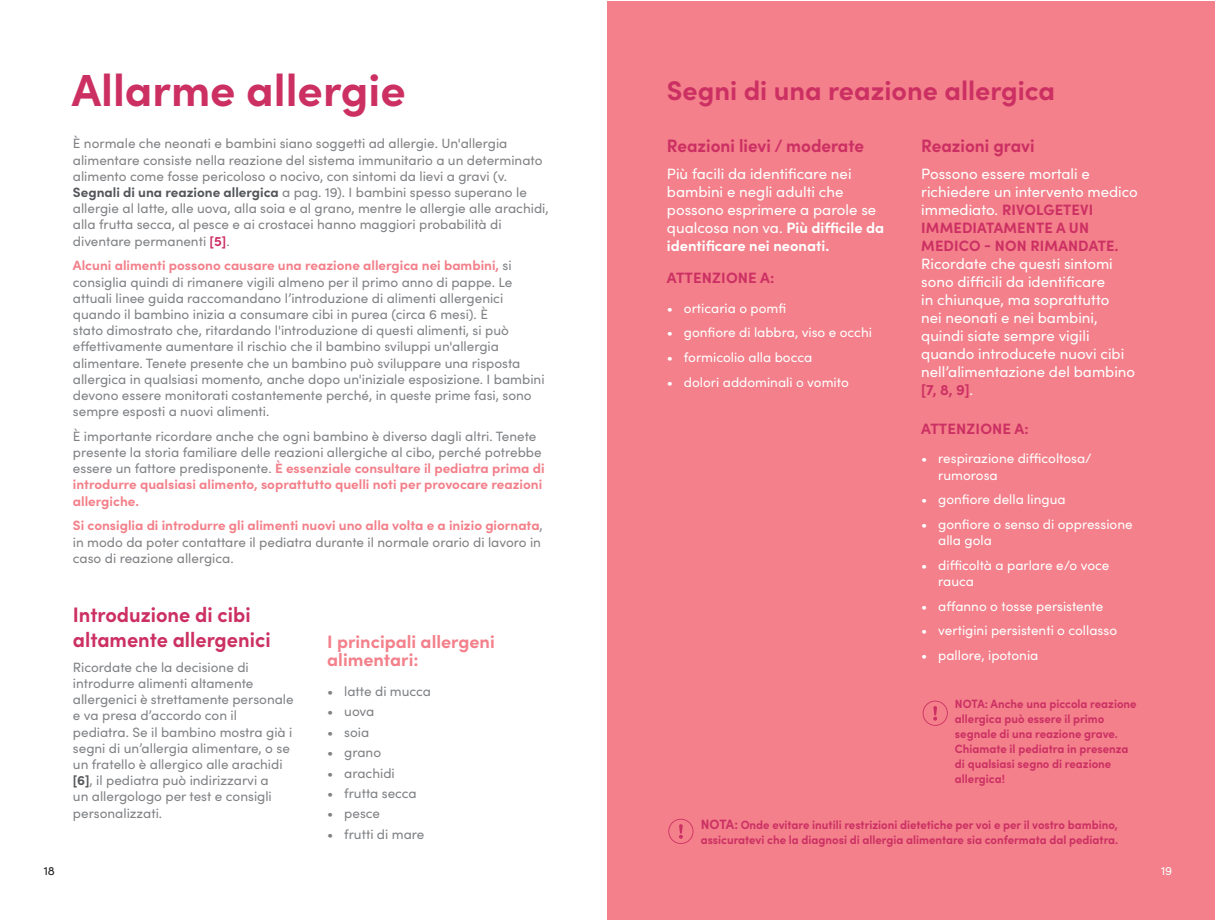
<style>
.page{position:relative;width:1215px;height:920px;background:#fff}
.page>*{position:absolute;margin:0;border:0;box-sizing:border-box;transform-origin:0 0}
.t1{font:700 45px "Sofia Pro";color:#cc3063}
.t2{font:700 27px "Sofia Pro";color:#cc3063}
.H3_Red{font:700 21px/25.2px "Sofia Pro";color:#cc3063;scale:.95 1}
.H3_Red-2{font:700 18px "Sofia Pro";color:#cc3063;scale:.95 1}
.t3{font:700 18px/18px "Sofia Pro";color:#f3808a}
.t4{font:15px/18px "Sofia Pro";color:#fff}
.t5{font:700 15px "Sofia Pro";letter-spacing:.01em;color:#cc3063}
.Base{font:13.5px/16.2px "Sofia Pro";color:#808285}
.t6{font:13.5px/16.2px "Sofia Pro";color:#fff}
.t7{font:700 12px/15px "Sofia Pro";color:#cc3063;scale:.95 1}
.t8{font:12px "Sofia Pro";color:#231f20}
.t9{font:12px "Sofia Pro";color:#fff}
.s1{font-weight:700}
.s2{font-weight:700;color:#54565a}
.s3{font-weight:700;color:#cc3063}
.s4{font-weight:700;color:#f3808a}
.s5{font-size:13.5px}
</style>
<div class="page">
<div style="left:608px;top:1px;width:607px;height:919px;background:#f3808a"></div>
<svg style="left:668px;top:819px;width:25px;height:25px"></svg>
<svg style="left:923px;top:701px;width:25px;height:25px"></svg>
<p class="t1" style="left:72px;top:56px;width:335px">Allarme allergie</p>
<p class="t2" style="left:667px;top:70px;width:390px">Segni di una reazione allergica</p>
<p class="H3_Red-2" style="left:667px;top:132px;width:209px">Reazioni lievi / moderate</p>
<p class="t4" style="left:667px;top:164px;width:219px">Più facili da identificare nei bambini e negli adulti che possono esprimere a parole se qualcosa non va. <span class="s1">Più difficile da identificare nei neonati.</span></p>
<p class="t5" style="left:667px;top:266px;width:109px">ATTENZIONE A:</p>
<p class="t6" style="left:667px;top:299px;width:121px">• orticaria o pomfi</p>
<p class="t6" style="left:667px;top:324px;width:207px">• gonfiore di labbra, viso e occhi</p>
<p class="t6" style="left:667px;top:349px;width:147px">• formicolio alla bocca</p>
<p class="t6" style="left:667px;top:373px;width:183px">• dolori addominali o vomito</p>
<p class="Base" style="left:73px;top:135px;width:477px">È normale che neonati e bambini siano soggetti ad allergie. Un'allergia alimentare consiste nella reazione del sistema immunitario a un determinato alimento come fosse pericoloso o nocivo, con sintomi da lievi a gravi (v.<br><span class="s2">Segnali di una reazione allergica</span> a pag. 19). I bambini spesso superano le allergie al latte, alle uova, alla soia e al grano, mentre le allergie alle arachidi, alla frutta secca, al pesce e ai crostacei hanno maggiori probabilità di diventare permanenti <span class="s3">[5]</span>.</p>
<p class="Base" style="left:73px;top:257px;width:473px"><span class="s4">Alcuni alimenti possono causare una reazione allergica nei bambini,</span> si consiglia quindi di rimanere vigili almeno per il primo anno di pappe. Le attuali linee guida raccomandano l’introduzione di alimenti allergenici quando il bambino inizia a consumare cibi in purea (circa 6 mesi). È<br>stato dimostrato che, ritardando l'introduzione di questi alimenti, si può effettivamente aumentare il rischio che il bambino sviluppi un'allergia alimentare. Tenete presente che un bambino può sviluppare una risposta allergica in qualsiasi momento, anche dopo un'iniziale esposizione. I bambini devono essere monitorati costantemente perché, in queste prime fasi, sono sempre esposti a nuovi alimenti.</p>
<p class="Base" style="left:73px;top:427px;width:473px">È importante ricordare anche che ogni bambino è diverso dagli altri. Tenete presente la storia familiare delle reazioni allergiche al cibo, perché potrebbe essere un fattore predisponente. <span class="s4">È essenziale consultare il pediatra prima di introdurre qualsiasi alimento, soprattutto quelli noti per provocare reazioni allergiche.</span></p>
<p class="Base" style="left:73px;top:517px;width:472px"><span class="s4">Si consiglia di introdurre gli alimenti nuovi uno alla volta e a inizio giornata</span>, in modo da poter contattare il pediatra durante il normale orario di lavoro in caso di reazione allergica.</p>
<p class="H3_Red-2" style="left:921px;top:132px;width:121px">Reazioni gravi</p>
<p class="t4" style="left:921px;top:164px;width:218px">Possono essere mortali e richiedere un intervento medico immediato. <span class="s3">RIVOLGETEVI<br>IMMEDIATAMENTE A UN<br>MEDICO - NON RIMANDATE.<br></span>Ricordate che questi sintomi sono difficili da identificare<br>in chiunque, ma soprattutto<br>nei neonati e nei bambini, quindi siate sempre vigili quando introducete nuovi cibi nell’alimentazione del bambino <span class="s3">[7, 8, 9]</span>.</p>
<p class="t5" style="left:921px;top:417px;width:109px">ATTENZIONE A:</p>
<p class="t6" style="left:938px;top:450px;width:155px;text-indent:-17px">• respirazione difficoltosa/ rumorosa</p>
<p class="t6" style="left:921px;top:491px;width:146px">• gonfiore della lingua</p>
<p class="t6" style="left:938px;top:515px;width:196px;text-indent:-17px">• gonfiore o senso di oppressione alla gola</p>
<p class="t6" style="left:938px;top:556px;width:173px;text-indent:-17px">• difficoltà a parlare e/o voce rauca</p>
<p class="t6" style="left:921px;top:597px;width:184px">• affanno o tosse persistente</p>
<p class="t6" style="left:921px;top:622px;width:197px">• vertigini persistenti o collasso</p>
<p class="t6" style="left:921px;top:647px;width:119px">• pallore, ipotonia</p>
<p class="t7" style="left:955px;top:696px;width:193px">NOTA: Anche una piccola reazione allergica può essere il primo segnale di una reazione grave.<br>Chiamate il pediatra in presenza di qualsiasi segno di reazione allergica!</p>
<p class="H3_Red" style="left:73px;top:600px;width:210px">Introduzione di cibi altamente allergenici</p>
<p class="Base" style="left:73px;top:658px;width:222px">Ricordate che la decisione di introdurre alimenti altamente allergenici è strettamente personale e va presa d’accordo con il pediatra. Se il bambino mostra già i segni di un’allergia alimentare, o se un fratello è allergico alle arachidi <span class="s2">[6]</span>, il pediatra può indirizzarvi a<br>un allergologo per test e consigli personalizzati.</p>
<p class="t3" style="left:327px;top:631px;width:169px">I principali allergeni alimentari:</p>
<p class="Base" style="left:327px;top:682px;width:105px">• latte di mucca</p>
<p class="Base" style="left:327px;top:703px;width:49px">• uova</p>
<p class="Base" style="left:327px;top:723px;width:44px">• soia</p>
<p class="Base" style="left:327px;top:743px;width:55px">• grano</p>
<p class="Base" style="left:327px;top:764px;width:69px">• arachidi</p>
<p class="Base" style="left:327px;top:784px;width:91px">• frutta secca</p>
<p class="Base" style="left:327px;top:805px;width:54px">• pesce</p>
<p class="Base" style="left:327px;top:825px;width:99px">• frutti di mare</p>
<p class="t7" style="left:701px;top:816px;width:441px"><span class="s5">NOTA:</span> Onde evitare inutili restrizioni dietetiche per voi e per il vostro bambino, assicuratevi che la diagnosi di allergia alimentare sia confermata dal pediatra.</p>
<p class="t8" style="left:44px;top:862px;width:13px">18</p>
<p class="t9" style="left:1161px;top:862px;width:13px">19</p>
</div>
